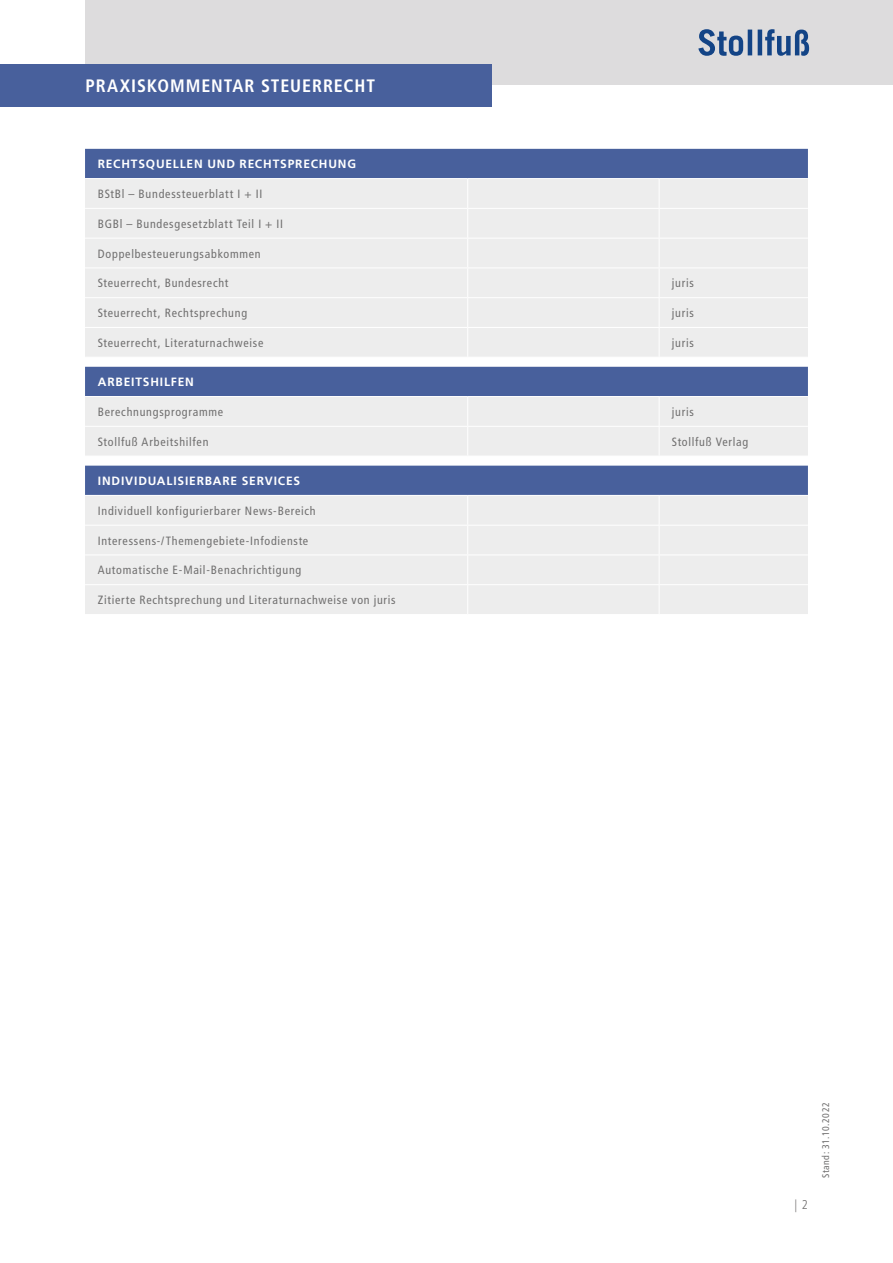
<style>
.page{position:relative;width:893px;height:1263px;background:#fff}
.page>*{position:absolute;margin:0;border:0;box-sizing:border-box;transform-origin:0 0}
.t1{font:700 condensed 18px "Frutiger LT Std";letter-spacing:.05em;color:#fff}
.t2{font:300 condensed 12.75px "Frutiger LT Std";color:#706f6f}
.t3{font:condensed 12px "Frutiger LT Std";letter-spacing:.06em;color:#706f6f}
.t4{font:700 12px "Frutiger LT Std";letter-spacing:.07em;color:#fff}
.t5{font:condensed 9.75px "Frutiger LT Std";letter-spacing:.05em;color:#706f6f}
</style>
<div class="page">
<div style="left:85px;top:0;width:808px;height:85px;background:#dddcdd"></div>
<div style="left:0;top:64px;width:491px;height:42px;background:#48609c"></div>
<svg style="left:698px;top:29px;width:111px;height:27px"></svg>
<svg style="left:85px;top:149px;width:723px;height:208px;background:#d5d8e1"></svg>
<hr style="left:85px;top:178px;width:383px;height:1px;background:#fff">
<hr style="left:468px;top:178px;width:191px;height:1px;background:#fff">
<hr style="left:659px;top:178px;width:149px;height:1px;background:#fff">
<hr style="left:85px;top:208px;width:383px;height:1px;background:#fff">
<hr style="left:468px;top:208px;width:191px;height:1px;background:#fff">
<hr style="left:659px;top:208px;width:149px;height:1px;background:#fff">
<hr style="left:85px;top:238px;width:383px;height:1px;background:#fff">
<hr style="left:468px;top:238px;width:191px;height:1px;background:#fff">
<hr style="left:659px;top:238px;width:149px;height:1px;background:#fff">
<hr style="left:85px;top:267px;width:383px;height:1px;background:#fff">
<hr style="left:468px;top:267px;width:191px;height:1px;background:#fff">
<hr style="left:659px;top:267px;width:149px;height:1px;background:#fff">
<hr style="left:85px;top:297px;width:383px;height:1px;background:#fff">
<hr style="left:468px;top:297px;width:191px;height:1px;background:#fff">
<hr style="left:659px;top:297px;width:149px;height:1px;background:#fff">
<hr style="left:85px;top:327px;width:383px;height:1px;background:#fff">
<hr style="left:468px;top:327px;width:191px;height:1px;background:#fff">
<hr style="left:659px;top:327px;width:149px;height:1px;background:#fff">
<svg style="left:85px;top:367px;width:723px;height:89px;background:#b6bed2"></svg>
<hr style="left:85px;top:426px;width:383px;height:1px;background:#fff">
<hr style="left:468px;top:426px;width:191px;height:1px;background:#fff">
<hr style="left:659px;top:426px;width:149px;height:1px;background:#fff">
<hr style="left:85px;top:396px;width:383px;height:1px;background:#fff">
<hr style="left:468px;top:396px;width:191px;height:1px;background:#fff">
<hr style="left:659px;top:396px;width:149px;height:1px;background:#fff">
<div style="left:85px;top:526px;width:723px;height:88px;background:#ededed"></div>
<svg style="left:85px;top:466px;width:723px;height:59px;background:#9aa6c4"></svg>
<hr style="left:467px;top:525px;width:1px;height:30px;background:#fff">
<hr style="left:659px;top:525px;width:1px;height:30px;background:#fff">
<svg style="left:467px;top:556px;width:1px;height:58px"></svg>
<svg style="left:659px;top:556px;width:1px;height:58px"></svg>
<hr style="left:85px;top:495px;width:383px;height:1px;background:#fff">
<hr style="left:468px;top:495px;width:191px;height:1px;background:#fff">
<hr style="left:659px;top:495px;width:149px;height:1px;background:#fff">
<hr style="left:85px;top:555px;width:383px;height:1px;background:#fff">
<hr style="left:468px;top:555px;width:191px;height:1px;background:#fff">
<hr style="left:659px;top:555px;width:149px;height:1px;background:#fff">
<hr style="left:85px;top:584px;width:383px;height:1px;background:#fff">
<hr style="left:468px;top:584px;width:191px;height:1px;background:#fff">
<hr style="left:659px;top:584px;width:149px;height:1px;background:#fff">
<h1 class="t1" style="left:86px;top:75px;width:291px">PRAXISKOMMENTAR STEUERRECHT</h1>
<p class="t4" style="left:98px;top:157px;width:260px">RECHTSQUELLEN UND RECHTSPRECHUNG</p>
<p class="t3" style="left:98px;top:187px;width:166px">BStBl – Bundessteuerblatt I + II</p>
<p class="t3" style="left:98px;top:217px;width:187px">BGBl – Bundesgesetzblatt Teil I + II</p>
<p class="t3" style="left:98px;top:246px;width:164px">Doppelbesteuerungsabkommen</p>
<p class="t3" style="left:98px;top:276px;width:132px">Steuerrecht, Bundesrecht</p>
<p class="t3" style="left:672px;top:276px;width:23px">juris</p>
<p class="t3" style="left:98px;top:306px;width:151px">Steuerrecht, Rechtsprechung</p>
<p class="t3" style="left:672px;top:306px;width:23px">juris</p>
<p class="t3" style="left:98px;top:336px;width:167px">Steuerrecht, Literaturnachweise</p>
<p class="t3" style="left:672px;top:336px;width:23px">juris</p>
<p class="t4" style="left:98px;top:375px;width:98px">ARBEITSHILFEN</p>
<p class="t3" style="left:98px;top:405px;width:127px">Berechnungsprogramme</p>
<p class="t3" style="left:672px;top:405px;width:23px">juris</p>
<p class="t3" style="left:98px;top:434px;width:112px">Stollfuß Arbeitshilfen</p>
<p class="t3" style="left:672px;top:434px;width:78px">Stollfuß Verlag</p>
<p class="t4" style="left:98px;top:474px;width:204px">INDIVIDUALISIERBARE SERVICES</p>
<p class="t3" style="left:98px;top:504px;width:219px">Individuell konfigurierbarer News-Bereich</p>
<p class="t3" style="left:98px;top:533px;width:212px">Interessens-/Themengebiete-Infodienste</p>
<p class="t3" style="left:98px;top:563px;width:205px">Automatische E-Mail-Benachrichtigung</p>
<p class="t3" style="left:98px;top:593px;width:299px">Zitierte Rechtsprechung und Literaturnachweise von juris</p>
<p class="t2" style="left:795px;top:1198px;width:15px">| 2</p>
<p class="t5" style="left:820px;top:1178px;width:77px;rotate:-90deg">Stand: 31.10.2022</p>
</div>
